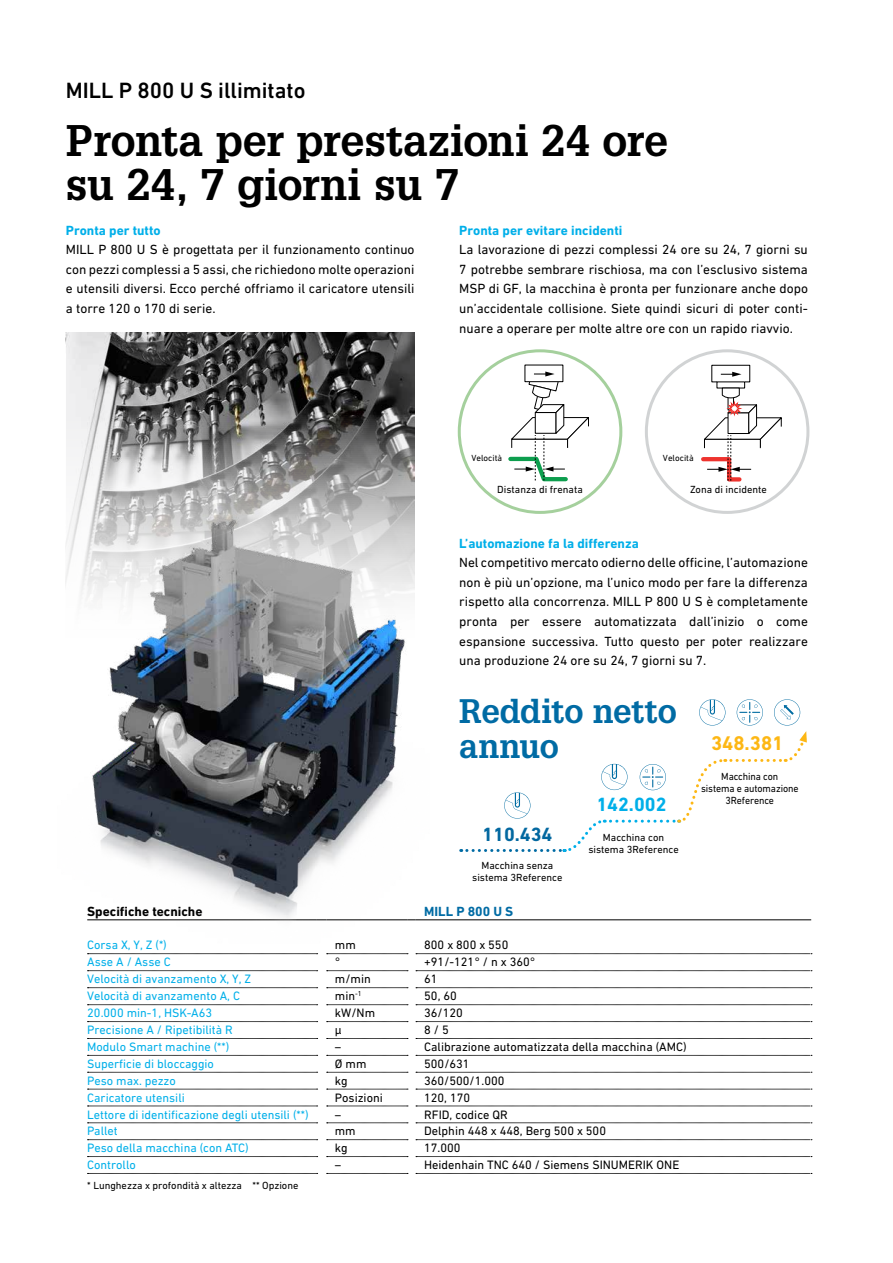
<style>
.page{position:relative;width:893px;height:1263px;background:#fff}
.page>*{position:absolute;margin:0;border:0;box-sizing:border-box;transform-origin:0 0}
.t1{font:700 43.2px/43.5px "Glypha LT Pro";letter-spacing:-.005em;color:#000}
.t2{font:700 33.3px/34.7px "Glypha LT Pro";letter-spacing:-.01em;color:#006ba4}
.t3{font:500 22.5px "DIN Next W1 G";color:#000}
.t4{font:700 20.1px "DIN Next W1 G";color:#fdb714}
.t5{font:700 19.5px "DIN Next W1 G";color:#0368a0}
.t6{font:700 19.5px "DIN Next W1 G";color:#00afe9}
.t7{font:13.5px/19.5px "DIN Next W1 G";color:#000;text-align:justify}
.t8{font:700 13.5px "DIN Next W1 G";color:#00afe9}
.t9{font:700 13.5px "DIN Next W1 G";color:#000}
.t10{font:700 13.5px "DIN Next W1 G";color:#006ba4}
.t11{font:12.3px "DIN Next W1 G";color:#00afe9}
.t12{font:12.3px "DIN Next W1 G";color:#000}
.t13{font:10.5px/12px "DIN Next W1 G";color:#000;text-align:center}
.t14{font:10.5px/12px "DIN Next W1 G";color:#000;text-align:center;scale:.95 1}
.t15{font:9px "DIN Next W1 G";color:#000}
</style>
<div class="page">
<svg style="left:87px;top:953px;width:231px;height:1px"></svg>
<svg style="left:327px;top:953px;width:81px;height:1px"></svg>
<svg style="left:416px;top:953px;width:396px;height:1px"></svg>
<svg style="left:87px;top:970px;width:231px;height:1px"></svg>
<svg style="left:327px;top:970px;width:81px;height:1px"></svg>
<svg style="left:416px;top:970px;width:396px;height:1px"></svg>
<svg style="left:87px;top:987px;width:231px;height:1px"></svg>
<svg style="left:327px;top:987px;width:81px;height:1px"></svg>
<svg style="left:416px;top:987px;width:396px;height:1px"></svg>
<svg style="left:87px;top:1004px;width:231px;height:1px"></svg>
<svg style="left:327px;top:1004px;width:81px;height:1px"></svg>
<svg style="left:416px;top:1004px;width:396px;height:1px"></svg>
<svg style="left:87px;top:1021px;width:231px;height:1px"></svg>
<svg style="left:327px;top:1021px;width:81px;height:1px"></svg>
<svg style="left:416px;top:1021px;width:396px;height:1px"></svg>
<svg style="left:87px;top:1038px;width:231px;height:1px"></svg>
<svg style="left:327px;top:1038px;width:81px;height:1px"></svg>
<svg style="left:416px;top:1038px;width:396px;height:1px"></svg>
<svg style="left:87px;top:1055px;width:231px;height:1px"></svg>
<svg style="left:327px;top:1055px;width:81px;height:1px"></svg>
<svg style="left:416px;top:1055px;width:396px;height:1px"></svg>
<svg style="left:87px;top:1072px;width:231px;height:1px"></svg>
<svg style="left:327px;top:1072px;width:81px;height:1px"></svg>
<svg style="left:416px;top:1072px;width:396px;height:1px"></svg>
<svg style="left:87px;top:1089px;width:231px;height:1px"></svg>
<svg style="left:327px;top:1089px;width:81px;height:1px"></svg>
<svg style="left:416px;top:1089px;width:396px;height:1px"></svg>
<svg style="left:87px;top:1106px;width:231px;height:1px"></svg>
<svg style="left:327px;top:1106px;width:81px;height:1px"></svg>
<svg style="left:416px;top:1106px;width:396px;height:1px"></svg>
<svg style="left:87px;top:1122px;width:231px;height:1px"></svg>
<svg style="left:327px;top:1122px;width:81px;height:1px"></svg>
<svg style="left:416px;top:1122px;width:396px;height:1px"></svg>
<svg style="left:87px;top:1139px;width:231px;height:1px"></svg>
<svg style="left:327px;top:1139px;width:81px;height:1px"></svg>
<svg style="left:416px;top:1139px;width:396px;height:1px"></svg>
<svg style="left:87px;top:1156px;width:231px;height:1px"></svg>
<svg style="left:327px;top:1156px;width:81px;height:1px"></svg>
<svg style="left:416px;top:1156px;width:396px;height:1px"></svg>
<svg style="left:87px;top:1173px;width:231px;height:1px"></svg>
<svg style="left:327px;top:1173px;width:81px;height:1px"></svg>
<svg style="left:416px;top:1173px;width:396px;height:1px"></svg>
<hr style="left:416px;top:919px;width:395px;height:1px;background:#000">
<img style="left:66px;top:333px;width:349px;height:180px">
<div style="left:458px;top:349px;width:164px;height:165px;border:3px solid #a5d09d;border-radius:50%"></div>
<svg style="left:508px;top:370px;width:81px;height:112px"></svg>
<div style="left:645px;top:349px;width:164px;height:165px;border:3px solid #d1d3d4;border-radius:50%"></div>
<div style="left:711px;top:365px;width:39px;height:17px;border:1px solid #000"></div>
<svg style="left:721px;top:372px;width:20px;height:5px"></svg>
<svg style="left:701px;top:387px;width:81px;height:95px"></svg>
<svg style="left:699px;top:699px;width:101px;height:26px"></svg>
<svg style="left:461px;top:731px;width:346px;height:121px"></svg>
<img style="left:65px;top:513px;width:364px;height:408px">
<h3 class="t3" style="left:66px;top:77px;width:241px">MILL P 800 U S illimitato</h3>
<h1 class="t1" style="left:66px;top:118px;width:604px">Pronta per prestazioni 24 ore su 24, 7 giorni su 7</h1>
<p class="t8" style="left:66px;top:222px;width:96px">Pronta per tutto</p>
<p class="t7" style="left:66px;top:240px;width:350px">MILL P 800 U S è progettata per il funzionamento continuo con pezzi complessi a 5 assi, che richiedono molte operazioni e utensili diversi. Ecco perché offriamo il caricatore utensili a torre 120 o 170 di serie.</p>
<p class="t8" style="left:459px;top:222px;width:165px">Pronta per evitare incidenti</p>
<p class="t7" style="left:459px;top:240px;width:350px">La lavorazione di pezzi complessi 24 ore su 24, 7 giorni su 7 potrebbe sembrare rischiosa, ma con l’esclusivo sistema MSP di GF, la macchina è pronta per funzionare anche dopo un’accidentale collisione. Siete quindi sicuri di poter conti&shy;nuare a operare per molte altre ore con un rapido riavvio.</p>
<p class="t15" style="left:471px;top:453px;width:32px">Velocità</p>
<p class="t13" style="left:497px;top:484px;width:87px">Distanza di frenata</p>
<p class="t15" style="left:663px;top:453px;width:32px">Velocità</p>
<p class="t13" style="left:690px;top:484px;width:78px">Zona di incidente</p>
<p class="t8" style="left:459px;top:535px;width:181px">L’automazione fa la differenza</p>
<p class="t7" style="left:459px;top:553px;width:350px">Nel competitivo mercato odierno delle officine, l’automazione non è più un’opzione, ma l’unico modo per fare la differenza rispetto alla concorrenza. MILL P 800 U S è completamente pronta per essere automatizzata dall’inizio o come espansione successiva. Tutto questo per poter realizzare una produzione 24 ore su 24, 7 giorni su 7.</p>
<h2 class="t2" style="left:459px;top:693px;width:219px">Reddito netto annuo</h2>
<h3 class="t5" style="left:482px;top:822px;width:72px">110.434</h3>
<p class="t13" style="left:472px;top:859px;width:92px">Macchina senza sistema 3Reference</p>
<h3 class="t6" style="left:596px;top:793px;width:72px">142.002</h3>
<p class="t13" style="left:588px;top:831px;width:92px">Macchina con sistema 3Reference</p>
<h3 class="t4" style="left:711px;top:732px;width:74px">348.381</h3>
<p class="t14" style="left:701px;top:770px;width:104px">Macchina con<br>sistema e automazione<br>3Reference</p>
<p class="t9" style="left:87px;top:903px;width:117px">Specifiche tecniche</p>
<p class="t10" style="left:424px;top:903px;width:91px">MILL P 800 U S</p>
<p class="t11" style="left:87px;top:938px;width:81px">Corsa X, Y, Z (*)</p>
<p class="t12" style="left:335px;top:938px;width:22px">mm</p>
<p class="t12" style="left:424px;top:938px;width:86px">800 x 800 x 550</p>
<p class="t11" style="left:87px;top:955px;width:85px">Asse A / Asse C</p>
<p class="t12" style="left:335px;top:955px;width:7px">°</p>
<p class="t12" style="left:424px;top:955px;width:113px">+91/-121° / n x 360°</p>
<p class="t11" style="left:87px;top:972px;width:165px">Velocità di avanzamento X, Y, Z</p>
<p class="t12" style="left:335px;top:972px;width:37px">m/min</p>
<p class="t12" style="left:424px;top:972px;width:15px">61</p>
<p class="t11" style="left:87px;top:989px;width:154px">Velocità di avanzamento A, C</p>
<p class="t12" style="left:335px;top:989px;width:28px">min<sup>-1</sup></p>
<p class="t12" style="left:424px;top:989px;width:34px">50, 60</p>
<p class="t11" style="left:87px;top:1006px;width:126px">20.000 min-1, HSK-A63</p>
<p class="t12" style="left:335px;top:1006px;width:42px">kW/Nm</p>
<p class="t12" style="left:424px;top:1006px;width:40px">36/120</p>
<p class="t11" style="left:87px;top:1023px;width:147px">Precisione A / Ripetibilità R</p>
<p class="t12" style="left:335px;top:1023px;width:8px">μ</p>
<p class="t12" style="left:424px;top:1023px;width:26px">8 / 5</p>
<p class="t11" style="left:87px;top:1040px;width:144px">Modulo Smart machine (**)</p>
<p class="t12" style="left:335px;top:1040px;width:8px">–</p>
<p class="t12" style="left:424px;top:1040px;width:264px">Calibrazione automatizzata della macchina (AMC)</p>
<p class="t11" style="left:87px;top:1057px;width:128px">Superficie di bloccaggio</p>
<p class="t12" style="left:335px;top:1057px;width:33px">Ø mm</p>
<p class="t12" style="left:424px;top:1057px;width:47px">500/631</p>
<p class="t11" style="left:87px;top:1073px;width:90px">Peso max. pezzo</p>
<p class="t12" style="left:335px;top:1073px;width:14px">kg</p>
<p class="t12" style="left:424px;top:1073px;width:82px">360/500/1.000</p>
<p class="t11" style="left:87px;top:1090px;width:99px">Caricatore utensili</p>
<p class="t12" style="left:335px;top:1090px;width:50px">Posizioni</p>
<p class="t12" style="left:424px;top:1090px;width:48px">120, 170</p>
<p class="t11" style="left:87px;top:1107px;width:223px">Lettore di identificazione degli utensili (**)</p>
<p class="t12" style="left:335px;top:1107px;width:8px">–</p>
<p class="t12" style="left:424px;top:1107px;width:85px">RFID, codice QR</p>
<p class="t11" style="left:87px;top:1124px;width:32px">Pallet</p>
<p class="t12" style="left:335px;top:1124px;width:22px">mm</p>
<p class="t12" style="left:424px;top:1124px;width:183px">Delphin 448 x 448, Berg 500 x 500</p>
<p class="t11" style="left:87px;top:1141px;width:163px">Peso della macchina (con ATC)</p>
<p class="t12" style="left:335px;top:1141px;width:14px">kg</p>
<p class="t12" style="left:424px;top:1141px;width:38px">17.000</p>
<p class="t11" style="left:87px;top:1158px;width:50px">Controllo</p>
<p class="t12" style="left:335px;top:1158px;width:8px">–</p>
<p class="t12" style="left:424px;top:1158px;width:257px">Heidenhain TNC 640 / Siemens SINUMERIK ONE</p>
<p class="t13" style="left:87px;top:1180px;width:213px">* Lunghezza x profondità x altezza ** Opzione</p>
</div>
